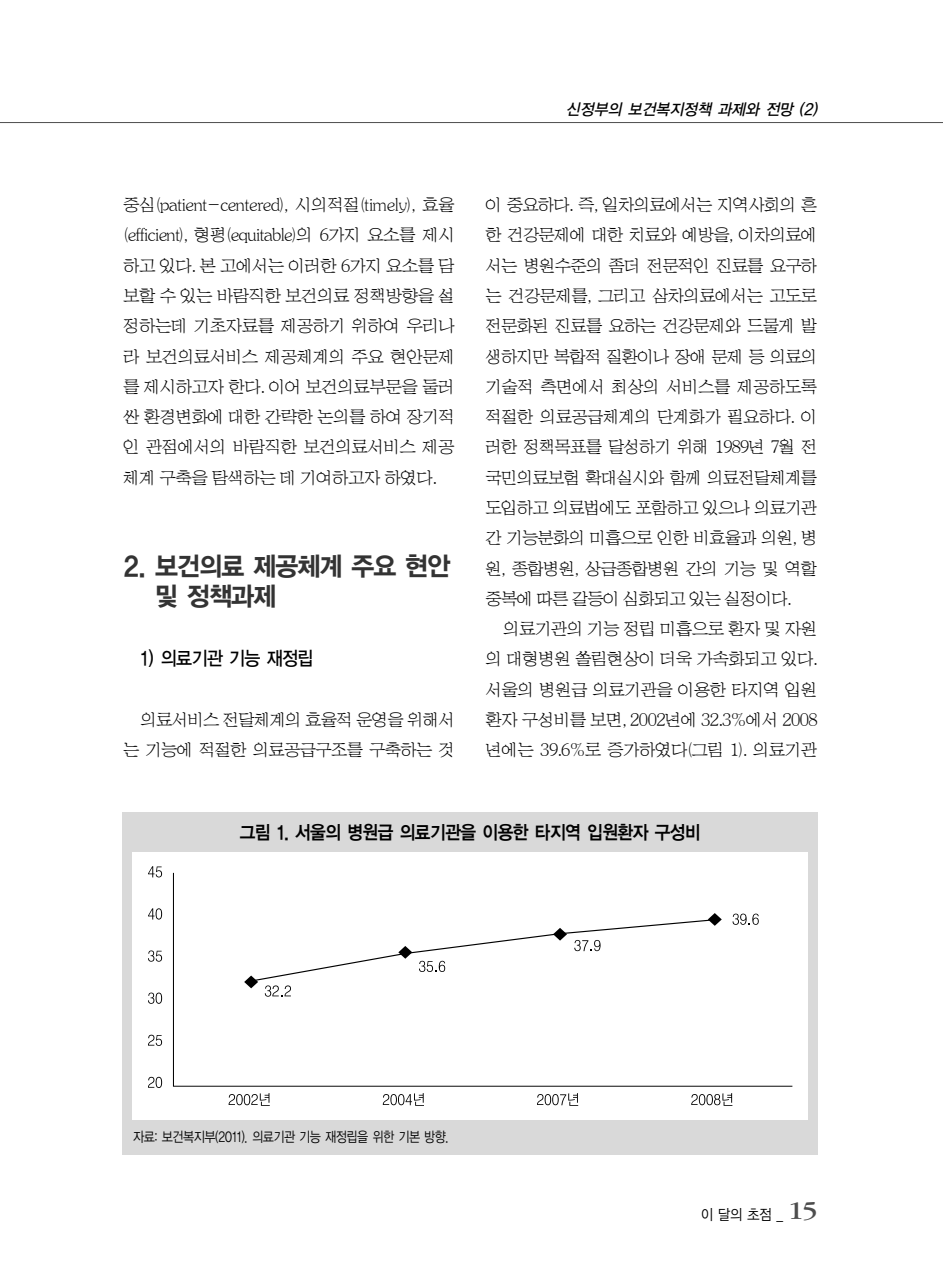
<style>
.page{position:relative;width:943px;height:1287px;background:#fff}
.page>*{position:absolute;margin:0;border:0;box-sizing:border-box;transform-origin:0 0}
.t1{font:26.25px/30.3px "YGO15";letter-spacing:-.115em;color:#333;scale:.95 1}
.t2{font:19.25px "YGO13";letter-spacing:-.11em;color:#000;scale:.9 1}
.t3{font:18.9px "YGO14";letter-spacing:-.105em;color:#000;scale:.9 1}
.t4{font:17.5px/30.3px "HY Sin Mun Myeong Jo";letter-spacing:-.085em;color:#000;text-align:justify}
.t5{font:italic 15.75px "YGO13";color:#000;scale:.95 1}
.t6{font:14.88px "YGO12";color:#000;scale:.9 1}
.t7{font:14px "YGO12";letter-spacing:-.11em;color:#000;scale:.85 1}
.s1{font-family:"Garamand SW";font-size:26.25px;color:#4d4d4d}
</style>
<div class="page">
<hr style="left:0;top:122px;width:942px;height:1px;background:#4d4d4d">
<div style="left:123px;top:812px;width:694px;height:342px;background:#d9d9d9"></div>
<div style="left:133px;top:852px;width:674px;height:268px;background:#fff"></div>
<svg style="left:148px;top:866px;width:14px;height:11px"></svg>
<svg style="left:148px;top:908px;width:14px;height:11px"></svg>
<svg style="left:148px;top:950px;width:14px;height:12px"></svg>
<svg style="left:148px;top:992px;width:14px;height:12px"></svg>
<svg style="left:148px;top:1035px;width:14px;height:11px"></svg>
<svg style="left:148px;top:1077px;width:14px;height:11px"></svg>
<svg style="left:228px;top:1093px;width:41px;height:13px"></svg>
<svg style="left:382px;top:1093px;width:42px;height:13px"></svg>
<svg style="left:537px;top:1093px;width:41px;height:13px"></svg>
<svg style="left:691px;top:1093px;width:41px;height:13px"></svg>
<svg style="left:172px;top:872px;width:620px;height:215px"></svg>
<svg style="left:244px;top:913px;width:477px;height:84px"></svg>
<svg style="left:732px;top:913px;width:26px;height:12px"></svg>
<p class="t5" style="left:565px;top:103px;width:270px">신정부의 보건복지정책 과제와 전망 (2)</p>
<p class="t4" style="left:123px;top:191px;width:334px">중심(patient-centered), 시의적절(timely), 효율 (efficient), 형평(equitable)의 6가지 요소를 제시 하고 있다. 본 고에서는 이러한 6가지 요소를 담 보할 수 있는 바람직한 보건의료 정책방향을 설 정하는데 기초자료를 제공하기 위하여 우리나 라 보건의료서비스 제공체계의 주요 현안문제 를 제시하고자 한다. 이어 보건의료부문을 둘러 싼 환경변화에 대한 간략한 논의를 하여 장기적 인 관점에서의 바람직한 보건의료서비스 제공 체계 구축을 탐색하는 데 기여하고자 하였다.</p>
<h1 class="t1" style="left:154px;top:552px;width:314px;text-indent:-31px">2. 보건의료 제공체계 주요 현안 및 정책과제</h1>
<p class="t2" style="left:140px;top:650px;width:195px">1) 의료기관 기능 재정립</p>
<p class="t4" style="left:123px;top:705px;width:334px;text-align:right">의료서비스 전달체계의 효율적 운영을 위해서 는 기능에 적절한 의료공급구조를 구축하는 것</p>
<p class="t4" style="left:485px;top:191px;width:334px">이 중요하다. 즉, 일차의료에서는 지역사회의 흔 한 건강문제에 대한 치료와 예방을, 이차의료에 서는 병원수준의 좀더 전문적인 진료를 요구하 는 건강문제를, 그리고 삼차의료에서는 고도로 전문화된 진료를 요하는 건강문제와 드물게 발 생하지만 복합적 질환이나 장애 문제 등 의료의 기술적 측면에서 최상의 서비스를 제공하도록 적절한 의료공급체계의 단계화가 필요하다. 이 러한 정책목표를 달성하기 위해 1989년 7월 전 국민의료보험 확대실시와 함께 의료전달체계를 도입하고 의료법에도 포함하고 있으나 의료기관 간 기능분화의 미흡으로 인한 비효율과 의원, 병 원, 종합병원, 상급종합병원 간의 기능 및 역할 중복에 따른 갈등이 심화되고 있는 실정이다.</p>
<p class="t4" style="left:485px;top:615px;width:334px;text-indent:17px">의료기관의 기능 정립 미흡으로 환자 및 자원 의 대형병원 쏠림현상이 더욱 가속화되고 있다. 서울의 병원급 의료기관을 이용한 타지역 입원 환자 구성비를 보면, 2002년에 32.3%에서 2008 년에는 39.6%로 증가하였다(그림 1). 의료기관</p>
<p class="t3" style="left:239px;top:823px;width:514px">그림 1. 서울의 병원급 의료기관을 이용한 타지역 입원환자 구성비</p>
<p class="t7" style="left:133px;top:1130px;width:373px">자료: 보건복지부(2011). 의료기관 기능 재정립을 위한 기본 방향.</p>
<p class="t6" style="left:700px;top:1207px;width:132px">이 달의 초점 _ <span class="s1">15</span></p>
</div>
